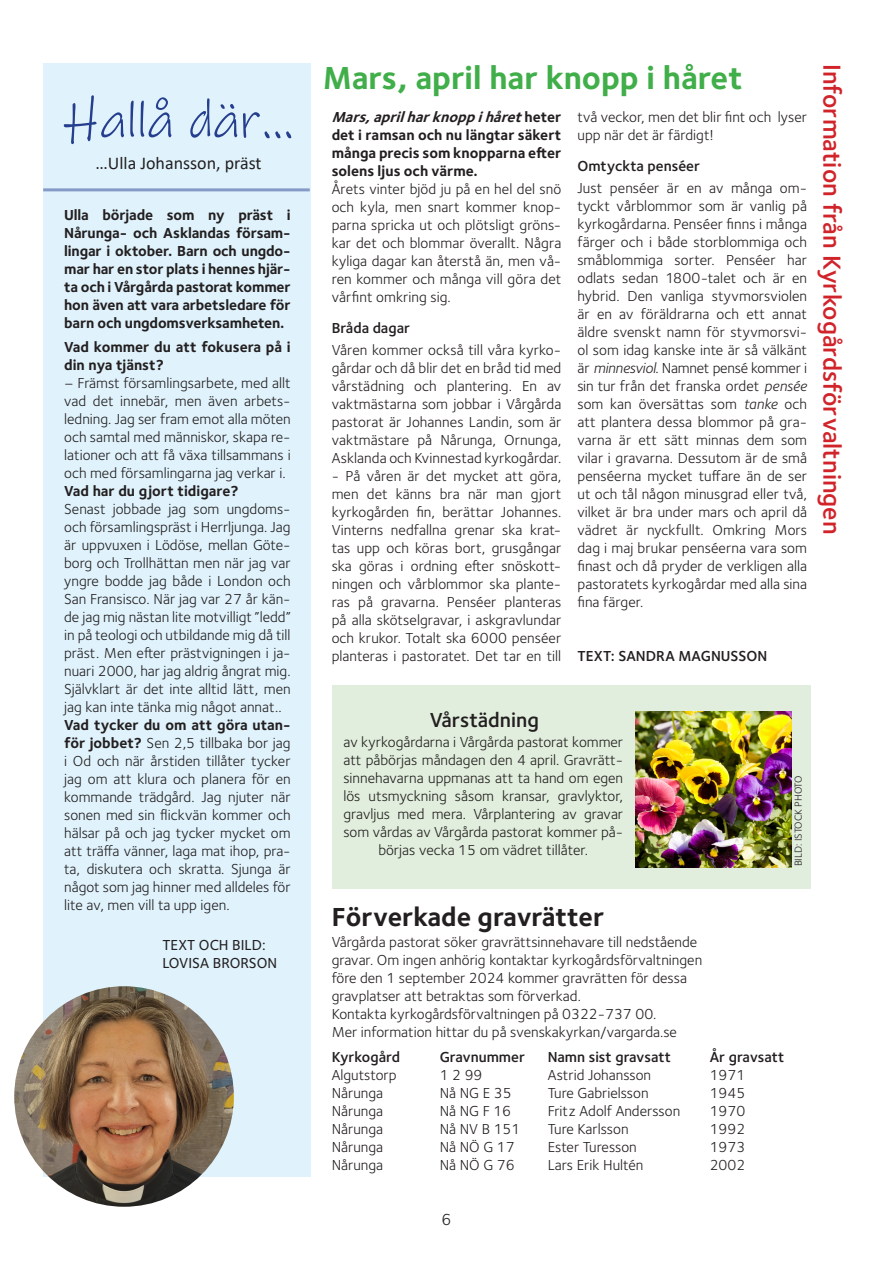
<style>
.page{position:relative;width:893px;height:1263px;background:#fff}
.page>*{position:absolute;margin:0;border:0;box-sizing:border-box;transform-origin:0 0}
.t1{font:51px "Ink Free";color:#253f8e}
.t2{font:700 33px "Foundry Sterling OT3";color:#40ae49}
.t3{font:700 27px "Foundry Sterling OT3";color:#231f20}
.t4{font:600 25.5px "Foundry Sterling OT3";color:#d1232a}
.t5{font:600 21px "Foundry Sterling OT3";color:#231f20}
.t6{font:18px "Calibri";color:#231f20}
.t7{font:16.5px "Foundry Sterling OT3";color:#231f20}
.t8{font:15px/18px "Foundry Sterling OT3";color:#231f20;text-align:justify}
.t9{font:700 15px/18px "Foundry Sterling OT3";color:#231f20;text-align:justify}
.Mellanrubrik_Lovia{font:600 15px "Foundry Sterling OT3";color:#231f20}
.t10{font:500 15px/18px "Foundry Sterling OT3";color:#231f20}
.t11{font:10.5px "Foundry Sterling OT3";color:#231f20}
.s1{font-weight:700}
.s2{font-style:italic}
</style>
<div class="page">
<div style="left:332px;top:686px;width:478px;height:203px;background:#e1eedd"></div>
<div style="left:43px;top:64px;width:267px;height:1113px;background:#e0f3fc"></div>
<img style="left:14px;top:986px;width:220px;height:221px;border-radius:110px">
<hr style="left:43px;top:188px;width:267px;height:3px;background:#253f8e">
<img style="left:635px;top:711px;width:156px;height:156px">
<p class="t1" style="left:65px;top:88px;width:230px">Hallå där…</p>
<p class="t6" style="left:96px;top:150px;width:168px">…Ulla Johansson, präst</p>
<p class="t9" style="left:64px;top:205px;width:228px">Ulla började som ny präst i Nårunga- och Asklandas försam&shy;lingar i oktober. Barn och ungdo&shy;mar har en stor plats i hennes hjär&shy;ta och i Vårgårda pastorat kommer hon även att vara arbetsledare för barn och ungdomsverksamheten.</p>
<p class="t9" style="left:64px;top:337px;width:228px">Vad kommer du att fokusera på i din nya tjänst?</p>
<p class="t8" style="left:64px;top:373px;width:228px">– Främst församlingsarbete, med allt vad det innebär, men även arbets&shy;ledning. Jag ser fram emot alla möten och samtal med människor, skapa re&shy;lationer och att få växa tillsammans i och med församlingarna jag verkar i.</p>
<p class="t9" style="left:64px;top:481px;width:176px">Vad har du gjort tidigare?</p>
<p class="t8" style="left:64px;top:499px;width:228px">Senast jobbade jag som ungdoms&shy;och församlingspräst i Herrljunga. Jag är uppvuxen i Lödöse, mellan Göte&shy;borg och Trollhättan men när jag var yngre bodde jag både i London och San Fransisco. När jag var 27 år kän&shy;de jag mig nästan lite motvilligt ”ledd” in på teologi och utbildande mig då till präst. Men efter prästvigningen i ja&shy;nuari 2000, har jag aldrig ångrat mig.<br>Självklart är det inte alltid lätt, men jag kan inte tänka mig något annat..</p>
<p class="t8" style="left:64px;top:715px;width:228px"><span class="s1">Vad tycker du om att göra utan&shy;för jobbet?</span> Sen 2,5 tillbaka bor jag i Od och när årstiden tillåter tycker jag om att klura och planera för en kommande trädgård. Jag njuter när sonen med sin flickvän kommer och hälsar på och jag tycker mycket om att träffa vänner, laga mat ihop, pra&shy;ta, diskutera och skratta. Sjunga är något som jag hinner med alldeles för lite av, men vill ta upp igen.</p>
<p class="t10" style="left:162px;top:935px;width:116px">TEXT OCH BILD:<br>LOVISA BRORSON</p>
<p class="t2" style="left:323px;top:52px;width:421px">Mars, april har knopp i håret</p>
<p class="t9" style="left:332px;top:107px;width:231px"><span class="s2">Mars,aprilharknoppihåret</span>h e t e r det i ramsan och nu längtar säkert många precis som knopparna efter solens ljus och värme.</p>
<p class="t8" style="left:332px;top:179px;width:231px">Årets vinter bjöd ju på en hel del snö och kyla, men snart kommer knop&shy;parna spricka ut och plötsligt gröns&shy;kar det och blommar överallt. Några kyliga dagar kan återstå än, men vå&shy;ren kommer och många vill göra det vårfint omkring sig.</p>
<p class="Mellanrubrik_Lovia" style="left:332px;top:316px;width:80px">Bråda dagar</p>
<p class="t8" style="left:332px;top:340px;width:231px">Våren kommer också till våra kyrko&shy;gårdar och då blir det en bråd tid med vårstädning och plantering. En av vaktmästarna som jobbar i Vårgårda pastorat är Johannes Landin, som är vaktmästare på Nårunga, Ornunga, Asklanda och Kvinnestad kyrkogårdar.</p>
<p class="t8" style="left:332px;top:466px;width:231px">- På våren är det mycket att göra, men det känns bra när man gjort kyrkogården fin, berättar Johannes.<br>Vinterns nedfallna grenar ska krat&shy;tas upp och köras bort, grusgångar ska göras i ordning efter snöskott&shy;ningen och vårblommor ska plante&shy;ras på gravarna. Penséer planteras på alla skötselgravar, i askgravlundar och krukor. Totalt ska 6000 penséer planteras i pastoratet. Det tar en till</p>
<p class="t8" style="left:577px;top:107px;width:231px">två veckor, men det blir fint och lyser upp när det är färdigt!</p>
<p class="Mellanrubrik_Lovia" style="left:577px;top:154px;width:124px">Omtyckta penséer</p>
<p class="t8" style="left:577px;top:178px;width:231px">Just penséer är en av många om&shy;tyckt vårblommor som är vanlig på kyrkogårdarna. Penséer finns i många färger och i både storblommiga och småblommiga sorter. Penséer har odlats sedan 1800-talet och är en hybrid. Den vanliga styvmorsviolen är en av föräldrarna och ett annat äldre svenskt namn för styvmorsvi&shy;ol som idag kanske inte är så välkänt är <span class="s2">minnesviol.</span> Namnet pensé kommer i sin tur från det franska ordet <span class="s2">pensée </span>som kan översättas som <span class="s2">tanke</span> och att plantera dessa blommor på gra&shy;varna är ett sätt minnas dem som vilar i gravarna. Dessutom är de små penséerna mycket tuffare än de ser ut och tål någon minusgrad eller två, vilket är bra under mars och april då vädret är nyckfullt. Omkring Mors dag i maj brukar penséerna vara som finast och då pryder de verkligen alla pastoratets kyrkogårdar med alla sina fina färger.</p>
<p class="Mellanrubrik_Lovia" style="left:577px;top:644px;width:191px">TEXT: SANDRA MAGNUSSON</p>
<p class="t4" style="left:852px;top:64px;width:472px;rotate:90deg">Information från Kyrkogårdsförvaltningen</p>
<p class="t5" style="left:430px;top:704px;width:111px">Vårstädning</p>
<p class="t8" style="left:343px;top:732px;width:281px;text-align:center">av kyrkogårdarna i Vårgårda pastorat kommer att påbörjas måndagen den 4 april. Gravrätt&shy;sinnehavarna uppmanas att ta hand om egen lös utsmyckning såsom kransar, gravlyktor, gravljus med mera. Vårplantering av gravar som vårdas av Vårgårda pastorat kommer på&shy;börjas vecka 15 om vädret tillåter.</p>
<p class="t11" style="left:790px;top:866px;width:93px;rotate:-90deg">BILD: ISTOCK PHOTO</p>
<p class="t3" style="left:332px;top:895px;width:274px">Förverkade gravrätter</p>
<p class="t8" style="left:332px;top:932px;width:372px;text-align:left">Vårgårda pastorat söker gravrättsinnehavare till nedstående gravar. Om ingen anhörig kontaktar kyrkogårdsförvaltningen före den 1 september 2024 kommer gravrätten för dessa gravplatser att betraktas som förverkad.<br>Kontakta kyrkogårdsförvaltningen på 0322-737 00.<br>Mer information hittar du på svenskakyrkan/vargarda.se</p>
<p class="Mellanrubrik_Lovia" style="left:332px;top:1045px;width:70px">Kyrkogård</p>
<p class="Mellanrubrik_Lovia" style="left:440px;top:1045px;width:87px">Gravnummer</p>
<p class="Mellanrubrik_Lovia" style="left:548px;top:1045px;width:125px">Namn sist gravsatt</p>
<p class="Mellanrubrik_Lovia" style="left:710px;top:1045px;width:76px">År gravsatt</p>
<p class="t8" style="left:332px;top:1065px;width:66px">Algutstorp</p>
<p class="t8" style="left:440px;top:1065px;width:44px">1 2 99</p>
<p class="t8" style="left:548px;top:1065px;width:105px">Astrid Johansson</p>
<p class="t8" style="left:710px;top:1065px;width:37px">1971</p>
<p class="t8" style="left:332px;top:1083px;width:53px">Nårunga</p>
<p class="t8" style="left:440px;top:1083px;width:73px">Nå NG E 35</p>
<p class="t8" style="left:548px;top:1083px;width:102px">Ture Gabrielsson</p>
<p class="t8" style="left:710px;top:1083px;width:37px">1945</p>
<p class="t8" style="left:332px;top:1101px;width:53px">Nårunga</p>
<p class="t8" style="left:440px;top:1101px;width:73px">Nå NG F 16</p>
<p class="t8" style="left:548px;top:1101px;width:134px">Fritz Adolf Andersson</p>
<p class="t8" style="left:710px;top:1101px;width:37px">1970</p>
<p class="t8" style="left:332px;top:1119px;width:53px">Nårunga</p>
<p class="t8" style="left:440px;top:1119px;width:82px">Nå NV B 151</p>
<p class="t8" style="left:548px;top:1119px;width:82px">Ture Karlsson</p>
<p class="t8" style="left:710px;top:1119px;width:37px">1992</p>
<p class="t8" style="left:332px;top:1137px;width:53px">Nårunga</p>
<p class="t8" style="left:440px;top:1137px;width:76px">Nå NÖ G 17</p>
<p class="t8" style="left:548px;top:1137px;width:91px">Ester Turesson</p>
<p class="t8" style="left:710px;top:1137px;width:37px">1973</p>
<p class="t8" style="left:332px;top:1155px;width:53px">Nårunga</p>
<p class="t8" style="left:440px;top:1155px;width:76px">Nå NÖ G 76</p>
<p class="t8" style="left:548px;top:1155px;width:97px">Lars Erik Hultén</p>
<p class="t8" style="left:710px;top:1155px;width:37px">2002</p>
<p class="t7" style="left:442px;top:1207px;width:11px">6</p>
</div>
